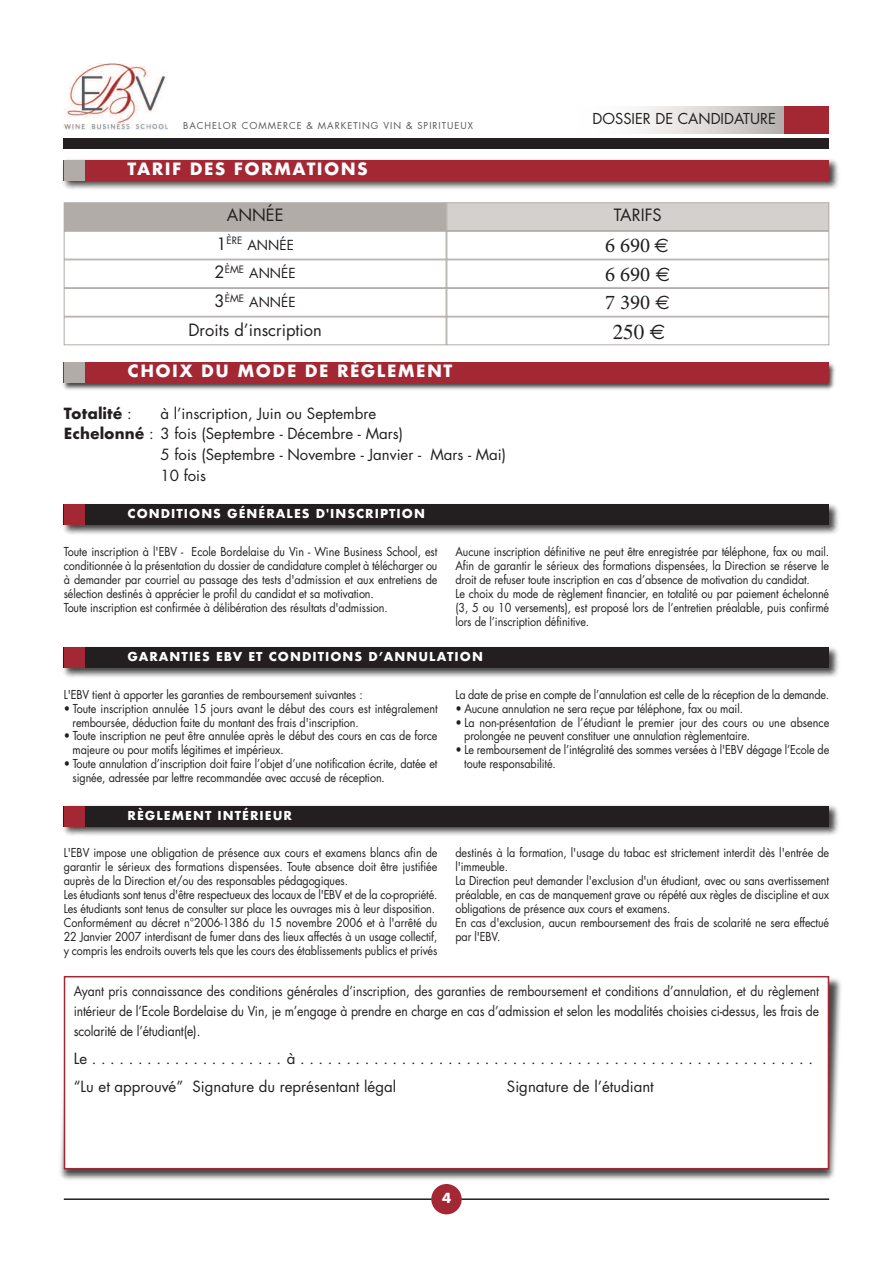
<style>
.page{position:relative;width:893px;height:1263px;background:#fff}
.page>*{position:absolute;margin:0;border:0;box-sizing:border-box;transform-origin:0 0}
.t1{font:21px "Minion Pro";color:#231f20}
.t2{font:700 16.5px "Futura";letter-spacing:.085em;color:#fff}
.t3{font:16.5px "Futura";color:#231f20}
.t4{font:15px/27.9px "Futura";color:#231f20}
.t5{font:700 15px "Futura";color:#231f20}
.t6{font:14.7px "Futura";color:#231f20}
.t7{font:13.5px/20.1px "Futura";letter-spacing:-.01em;color:#231f20;text-align:justify;scale:.9 1}
.t8{font:13.5px "Futura";letter-spacing:-.01em;color:#231f20}
.t9{font:700 13.5px "Futura";color:#fff}
.t10{font:12px/14px "Futura";letter-spacing:-.01em;color:#231f20;scale:.9 1}
.t11{font:700 12px "Futura";letter-spacing:.085em;color:#fff}
.t12{font:9.3px "Futura";letter-spacing:.11em;color:#55585c}
.s1{font-size:16.5px}
.s2{font-weight:400}
.s3{font-weight:700}
</style>
<div class="page">
<img style="left:64px;top:64px;width:104px;height:66px">
<div style="left:64px;top:138px;width:765px;height:11px;background:#231f20"></div>
<div style="left:575px;top:106px;width:209px;height:28px;background:linear-gradient(to right,#fff,#bdb9b5)"></div>
<div style="left:784px;top:106px;width:45px;height:28px;background:#a42834"></div>
<hr style="left:64px;top:1198px;width:765px;height:2px;background:#231f20">
<div style="left:431px;top:1184px;width:31px;height:30px;background:#a42834;border-radius:50%"></div>
<img style="left:60px;top:976px;width:781px;height:204px">
<div style="left:65px;top:977px;width:763px;height:191px;background:#fff"></div>
<div style="left:64px;top:976px;width:765px;height:193px;border:2px solid #a42834"></div>
<img style="left:63px;top:159px;width:776px;height:31px">
<div style="left:64px;top:160px;width:765px;height:21px;background:#a42834"></div>
<div style="left:64px;top:160px;width:21px;height:21px;background:#b1aca8"></div>
<div style="left:65px;top:203px;width:381px;height:27px;background:#b1aca8"></div>
<div style="left:64px;top:202px;width:382px;height:29px;border:1px solid #b1aca8"></div>
<div style="left:447px;top:203px;width:381px;height:27px;background:#d3d0cd"></div>
<div style="left:446px;top:202px;width:383px;height:29px;border:1px solid #b1aca8"></div>
<div style="left:64px;top:231px;width:382px;height:28px;border:1px solid #b1aca8"></div>
<div style="left:446px;top:231px;width:383px;height:28px;border:1px solid #b1aca8"></div>
<div style="left:64px;top:259px;width:382px;height:29px;border:1px solid #b1aca8"></div>
<div style="left:446px;top:259px;width:383px;height:29px;border:1px solid #b1aca8"></div>
<div style="left:64px;top:288px;width:382px;height:29px;border:1px solid #b1aca8"></div>
<div style="left:446px;top:288px;width:383px;height:29px;border:1px solid #b1aca8"></div>
<div style="left:64px;top:317px;width:382px;height:28px;border:1px solid #b1aca8"></div>
<div style="left:446px;top:317px;width:383px;height:28px;border:1px solid #b1aca8"></div>
<img style="left:63px;top:362px;width:772px;height:28px">
<div style="left:64px;top:362px;width:765px;height:21px;background:#a42834"></div>
<div style="left:64px;top:362px;width:21px;height:21px;background:#b1aca8"></div>
<img style="left:63px;top:504px;width:776px;height:31px">
<div style="left:64px;top:504px;width:765px;height:21px;background:#231f20"></div>
<div style="left:64px;top:504px;width:21px;height:21px;background:#a42834"></div>
<img style="left:63px;top:647px;width:776px;height:31px">
<div style="left:64px;top:647px;width:765px;height:21px;background:#231f20"></div>
<div style="left:64px;top:647px;width:21px;height:21px;background:#a42834"></div>
<img style="left:63px;top:805px;width:776px;height:31px">
<div style="left:64px;top:806px;width:765px;height:21px;background:#231f20"></div>
<div style="left:64px;top:806px;width:21px;height:21px;background:#a42834"></div>
<p class="t12" style="left:183px;top:121px;width:292px">BACHELOR COMMERCE &amp; MARKETING VIN &amp; SPIRITUEUX</p>
<p class="t6" style="left:593px;top:112px;width:185px">DOSSIER DE CANDIDATURE</p>
<h2 class="t2" style="left:128px;top:157px;width:242px">TARIF DES FORMATIONS</h2>
<h2 class="t3" style="left:227px;top:208px;width:58px">ANNÉE</h2>
<h2 class="t3" style="left:614px;top:208px;width:49px">TARIFS</h2>
<p class="t8" style="left:216px;top:239px;width:79px"><span class="s1">1</span><sup>ÈRE</sup> ANNÉE</p>
<h1 class="t1" style="left:605px;top:232px;width:47px">6 690</h1>
<p class="t8" style="left:215px;top:267px;width:83px"><span class="s1">2</span><sup>ÈME</sup> ANNÉE</p>
<h1 class="t1" style="left:605px;top:260px;width:47px">6 690</h1>
<p class="t8" style="left:215px;top:296px;width:83px"><span class="s1">3</span><sup>ÈME</sup> ANNÉE</p>
<h1 class="t1" style="left:605px;top:289px;width:47px">7 390</h1>
<h2 class="t3" style="left:188px;top:322px;width:135px">Droits d’inscription</h2>
<h2 class="t2" style="left:128px;top:359px;width:326px">CHOIX DU MODE DE RÈGLEMENT</h2>
<p class="t5" style="left:64px;top:402px;width:70px">Totalité <span class="s2">:</span></p>
<p class="t4" style="left:161px;top:401px;width:217px">à l’inscription, Juin ou Septembre</p>
<p class="t4" style="left:64px;top:421px;width:341px"><span class="s3">Echelonné</span> : 3 fois (Septembre - Décembre - Mars)</p>
<p class="t4" style="left:161px;top:442px;width:347px">5 fois (Septembre - Novembre - Janvier - Mars - Mai)</p>
<p class="t4" style="left:161px;top:463px;width:47px">10 fois</p>
<p class="t11" style="left:128px;top:505px;width:299px">CONDITIONS GÉNÉRALES D'INSCRIPTION</p>
<p class="t10" style="left:64px;top:545px;width:417px">Toute inscription à l'EBV - Ecole Bordelaise du Vin - Wine Business School, est conditionnée à la présentation du dossier de candidature complet à télécharger ou à demander par courriel au passage des tests d'admission et aux entretiens de sélection destinés à apprécier le profil du candidat et sa motivation.<br>Toute inscription est confirmée à délibération des résultats d'admission.</p>
<p class="t10" style="left:455px;top:545px;width:417px">Aucune inscription définitive ne peut être enregistrée par téléphone, fax ou mail.<br>Afin de garantir le sérieux des formations dispensées, la Direction se réserve le droit de refuser toute inscription en cas d’absence de motivation du candidat.<br>Le choix du mode de règlement financier, en totalité ou par paiement échelonné (3, 5 ou 10 versements), est proposé lors de l’entretien préalable, puis confirmé lors de l’inscription définitive.</p>
<p class="t11" style="left:128px;top:648px;width:357px">GARANTIES EBV ET CONDITIONS D’ANNULATION</p>
<p class="t10" style="left:64px;top:688px;width:334px">L'EBV tient à apporter les garanties de remboursement suivantes :</p>
<p class="t10" style="left:73px;top:702px;width:407px;text-indent:-9px">• Toute inscription annulée 15 jours avant le début des cours est intégralement remboursée, déduction faite du montant des frais d'inscription.</p>
<p class="t10" style="left:73px;top:730px;width:407px;text-indent:-9px">• Toute inscription ne peut être annulée après le début des cours en cas de force majeure ou pour motifs légitimes et impérieux.</p>
<p class="t10" style="left:73px;top:758px;width:407px;text-indent:-9px">• Toute annulation d’inscription doit faire l’objet d’une notification écrite, datée et signée, adressée par lettre recommandée avec accusé de réception.</p>
<p class="t10" style="left:455px;top:688px;width:417px">La date de prise en compte de l’annulation est celle de la réception de la demande.</p>
<p class="t10" style="left:455px;top:702px;width:321px">• Aucune annulation ne sera reçue par téléphone, fax ou mail.</p>
<p class="t10" style="left:464px;top:716px;width:407px;text-indent:-9px">• La non-présentation de l’étudiant le premier jour des cours ou une absence prolongée ne peuvent constituer une annulation règlementaire.</p>
<p class="t10" style="left:464px;top:744px;width:407px;text-indent:-9px">• Le remboursement de l’intégralité des sommes versées à l'EBV dégage l’Ecole de toute responsabilité.</p>
<p class="t11" style="left:128px;top:806px;width:166px">RÈGLEMENT INTÉRIEUR</p>
<p class="t10" style="left:64px;top:847px;width:417px">L'EBV impose une obligation de présence aux cours et examens blancs afin de garantir le sérieux des formations dispensées. Toute absence doit être justifiée auprès de la Direction et/ou des responsables pédagogiques.<br>Les étudiants sont tenus d'être respectueux des locaux de l'EBV et de la co-propriété.<br>Les étudiants sont tenus de consulter sur place les ouvrages mis à leur disposition.<br>Conformément au décret n°2006-1386 du 15 novembre 2006 et à l'arrêté du 22 Janvier 2007 interdisant de fumer dans des lieux affectés à un usage collectif, y compris les endroits ouverts tels que les cours des établissements publics et privés</p>
<p class="t10" style="left:455px;top:847px;width:417px">destinés à la formation, l'usage du tabac est strictement interdit dès l'entrée de l'immeuble.<br>La Direction peut demander l'exclusion d'un étudiant, avec ou sans avertissement préalable, en cas de manquement grave ou répété aux règles de discipline et aux obligations de présence aux cours et examens.<br>En cas d'exclusion, aucun remboursement des frais de scolarité ne sera effectué par l'EBV.</p>
<p class="t7" style="left:74px;top:982px;width:830px">Ayant pris connaissance des conditions générales d’inscription, des garanties de remboursement et conditions d’annulation, et du règlement intérieur de l’Ecole Bordelaise du Vin, je m’engage à prendre en charge en cas d’admission et selon les modalités choisies ci-dessus, les frais de scolarité de l’étudiant(e).</p>
<p class="t4" style="left:74px;top:1046px;width:741px">Le . . . . . . . . . . . . . . . . . . . . . à . . . . . . . . . . . . . . . . . . . . . . . . . . . . . . . . . . . . . . . . . . . . . . . . . . . . . . . . “Lu et approuvé” Signature du représentant légal</p>
<p class="t4" style="left:507px;top:1074px;width:148px">Signature de l’étudiant</p>
<p class="t9" style="left:442px;top:1188px;width:11px">4</p>
</div>
